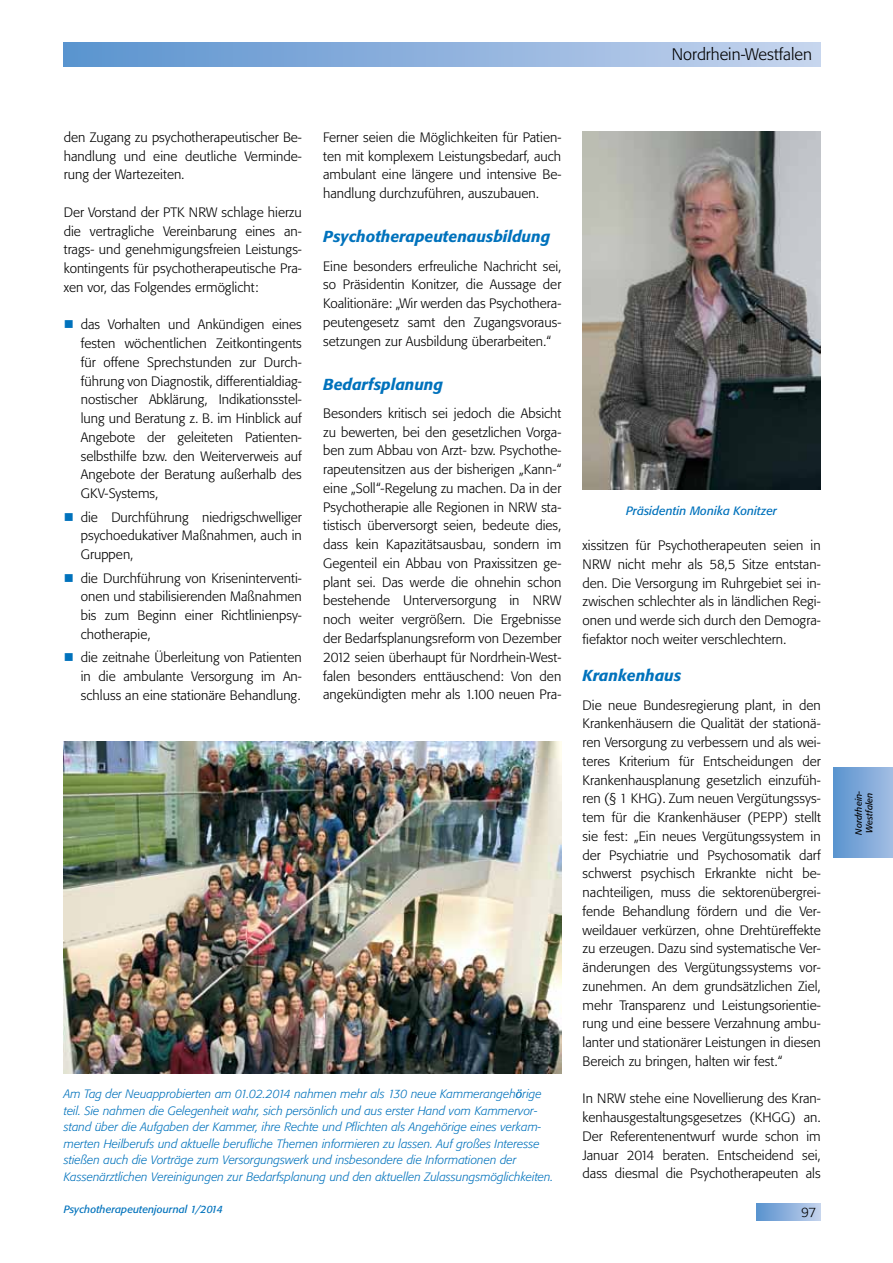
<style>
.page{position:relative;width:893px;height:1263px;background:#fff}
.page>*{position:absolute;margin:0;border:0;box-sizing:border-box;transform-origin:0 0}
.t1{font:300 16.5px "Tn T Form BSK";color:#000}
.t2{font:italic 500 15.75px "Tn T Form BSK";color:#0072bc}
.t3{font:300 13.5px/18.8px "Tn T Form BSK";color:#000;text-align:justify}
.t4{font:italic 300 12px/16.5px "Tn T Form BSK";color:#0072bc}
.t5{font:italic 12px "Tn T Form BSK";color:#0072bc}
.t6{font:italic 10.5px "Tn T Form BSK";color:#0072bc}
.t7{font:italic 9px/10.8px "Tn T Form BSK";color:#000}
.s1{font-weight:400}
</style>
<div class="page">
<div style="left:64px;top:43px;width:757px;height:24px;background:linear-gradient(to right,#5a92cf,#c6d4ee)"></div>
<div style="left:757px;top:1203px;width:64px;height:17px;background:linear-gradient(to right,#5a92ce,#c3d2ed)"></div>
<div style="left:833px;top:767px;width:60px;height:91px;background:linear-gradient(to right,#5a93cf,#a2bce3)"></div>
<img style="left:64px;top:742px;width:497px;height:331px">
<img style="left:583px;top:132px;width:238px;height:357px">
<p class="t1" style="left:672px;top:44px;width:142px">Nordrhein-Westfalen</p>
<p class="t3" style="left:64px;top:128px;width:240px">den Zugang zu psychotherapeutischer Be&shy;handlung und eine deutliche Verminde&shy;rung der Wartezeiten.</p>
<p class="t3" style="left:64px;top:203px;width:240px">Der Vorstand der PTK NRW schlage hierzu die vertragliche Vereinbarung eines an&shy;trags- und genehmigungsfreien Leistungs&shy;kontingents für psychotherapeutische Pra&shy;xen vor, das Folgendes ermöglicht:</p>
<p class="t3" style="left:81px;top:315px;width:223px">das Vorhalten und Ankündigen eines festen wöchentlichen Zeitkontingents für offene Sprechstunden zur Durch&shy;führung von Diagnostik, differentialdiag&shy;nostischer Abklärung, Indikationsstel&shy;lung und Beratung z. B. im Hinblick auf Angebote der geleiteten Patienten&shy;selbsthilfe bzw. den Weiterverweis auf Angebote der Beratung außerhalb des GKV-Systems,</p>
<p class="t3" style="left:81px;top:508px;width:223px">die Durchführung niedrigschwelliger psychoedukativer Maßnahmen, auch in Gruppen,</p>
<p class="t3" style="left:81px;top:568px;width:223px">die Durchführung von Kriseninterventi&shy;onen und stabilisierenden Maßnahmen bis zum Beginn einer Richtlinienpsy&shy;chotherapie,</p>
<p class="t3" style="left:81px;top:648px;width:223px">die zeitnahe Überleitung von Patienten in die ambulante Versorgung im An&shy;schluss an eine stationäre Behandlung.</p>
<p class="t3" style="left:323px;top:128px;width:240px">Ferner seien die Möglichkeiten für Patien&shy;ten mit komplexem Leistungsbedarf, auch ambulant eine längere und intensive Be&shy;handlung durchzuführen, auszubauen.</p>
<p class="t2" style="left:323px;top:227px;width:229px">Psychotherapeutenausbildung</p>
<p class="t3" style="left:323px;top:257px;width:240px">Eine besonders erfreuliche Nachricht sei, so Präsidentin Konitzer, die Aussage der Koalitionäre: „Wir werden das Psychothera&shy;peutengesetz samt den Zugangsvoraus&shy;setzungen zur Ausbildung überarbeiten.“</p>
<p class="t2" style="left:323px;top:375px;width:121px">Bedarfsplanung</p>
<p class="t3" style="left:323px;top:404px;width:240px">Besonders kritisch sei jedoch die Absicht zu bewerten, bei den gesetzlichen Vorga&shy;ben zum Abbau von Arzt- bzw. Psychothe&shy;rapeutensitzen aus der bisherigen „Kann-“ eine „Soll“-Regelung zu machen. Da in der Psychotherapie alle Regionen in NRW sta&shy;tistisch überversorgt seien, bedeute dies, dass kein Kapazitätsausbau, sondern im Gegenteil ein Abbau von Praxissitzen ge&shy;plant sei. Das werde die ohnehin schon bestehende Unterversorgung in NRW noch weiter vergrößern. Die Ergebnisse der Bedarfsplanungsreform von Dezember 2012 seien überhaupt für Nordrhein-West&shy;falen besonders enttäuschend: Von den angekündigten mehr als 1.100 neuen Pra-</p>
<p class="t4" style="left:64px;top:1086px;width:491px">Am Tag der Neuapprobierten am 01.02.2014 nahmen mehr als 130 neue Kammerangeh<span class="s1">ö</span>rige teil. Sie nahmen die Gelegenheit wahr, sich persönlich und aus erster Hand vom Kammervor&shy;stand über die Aufgaben der Kammer, ihre Rechte und Pflichten als Angehörige eines verkam&shy;merten Heilberufs und aktuelle berufliche Themen informieren zu lassen. Auf großes Interesse stießen auch die Vorträge zum Versorgungswerk und insbesondere die Informationen der Kassenärztlichen Vereinigungen zur Bedarfsplanung und den aktuellen Zulassungsmöglichkeiten.</p>
<p class="t5" style="left:626px;top:504px;width:153px">Präsidentin Monika Konitzer</p>
<p class="t3" style="left:583px;top:536px;width:240px">xissitzen für Psychotherapeuten seien in NRW nicht mehr als 58,5 Sitze entstan&shy;den. Die Versorgung im Ruhrgebiet sei in&shy;zwischen schlechter als in ländlichen Regi&shy;onen und werde sich durch den Demogra&shy;fiefaktor noch weiter verschlechtern.</p>
<p class="t2" style="left:583px;top:666px;width:100px">Krankenhaus</p>
<p class="t3" style="left:583px;top:695px;width:240px">Die neue Bundesregierung plant, in den Krankenhäusern die Qualität der stationä&shy;ren Versorgung zu verbessern und als wei&shy;teres Kriterium für Entscheidungen der Krankenhausplanung gesetzlich einzufüh&shy;ren (§ 1 KHG). Zum neuen Vergütungssys&shy;tem für die Krankenhäuser (PEPP) stellt sie fest: „Ein neues Vergütungssystem in der Psychiatrie und Psychosomatik darf schwerst psychisch Erkrankte nicht be&shy;nachteiligen, muss die sektorenübergrei&shy;fende Behandlung fördern und die Ver&shy;weildauer verkürzen, ohne Drehtüreffekte zu erzeugen. Dazu sind systematische Ver&shy;änderungen des Vergütungssystems vor&shy;zunehmen. An dem grundsätzlichen Ziel, mehr Transparenz und Leistungsorientie&shy;rung und eine bessere Verzahnung ambu&shy;lanter und stationärer Leistungen in diesen Bereich zu bringen, halten wir fest.“</p>
<p class="t3" style="left:583px;top:1089px;width:240px">In NRW stehe eine Novellierung des Kran&shy;kenhausgestaltungsgesetzes (KHGG) an.<br>Der Referentenentwurf wurde schon im Januar 2014 beraten. Entscheidend sei, dass diesmal die Psychotherapeuten als</p>
<p class="t6" style="left:64px;top:1203px;width:161px">Psychotherapeutenjournal 1/2014</p>
<p class="t3" style="left:801px;top:1202px;width:17px">97</p>
<p class="t7" style="left:853px;top:835px;width:45px;rotate:-90deg">Nordrhein-<br>Westfalen</p>
</div>
